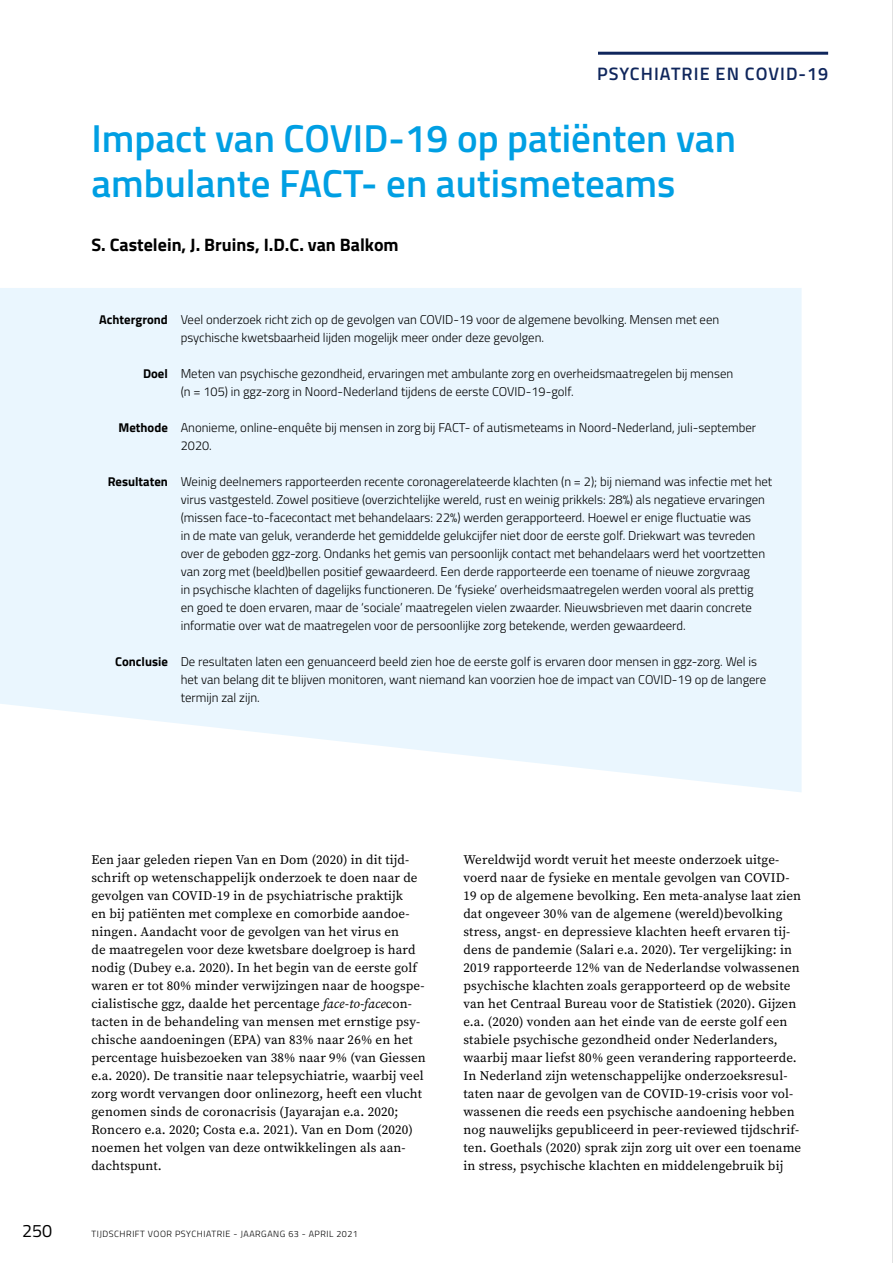
<style>
.page{position:relative;width:893px;height:1263px;background:#fff}
.page>*{position:absolute;margin:0;border:0;box-sizing:border-box;transform-origin:0 0}
.t1{font:600 39px/45px "Titillium Web";color:#009fe3}
.t2{font:700 18px "Titillium Web";color:#000}
.t3{font:600 18px "Titillium Web";letter-spacing:.06em;color:#0f265c}
.t4{font:18px "Titillium Web";color:#000}
.t5{font:13.2px/18px "Source Serif Variable";letter-spacing:.01em;color:#000}
.t6{font:300 12.75px/18px "Titillium Web";color:#000}
.t7{font:300 9px "Titillium Web";letter-spacing:.06em;color:#000}
.s1{font-weight:700}
.s2{font-style:italic}
</style>
<div class="page">
<svg style="left:0;top:288px;width:801px;height:504px;background:#ebf6fe"></svg>
<hr style="left:598px;top:52px;width:230px;height:3px;background:#0f265c">
<hr style="left:892px;top:0;width:1px;height:1263px;background:#dadada">
<h2 class="t3" style="left:597px;top:60px;width:233px">PSYCHIATRIE EN COVID-19</h2>
<h1 class="t1" style="left:91px;top:114px;width:646px">Impact van COVID-19 op patiënten van ambulante FACT- en autismeteams</h1>
<h2 class="t2" style="left:91px;top:231px;width:309px">S. Castelein, J. Bruins, I.D.C. van Balkom</h2>
<p class="t6" style="left:181px;top:310px;width:540px;text-indent:-81px"><span class="s1">Achtergrond</span> Veel onderzoek richt zich op de gevolgen van COVID-19 voor de algemene bevolking. Mensen met een psychische kwetsbaarheid lijden mogelijk meer onder deze gevolgen.</p>
<p class="t6" style="left:181px;top:364px;width:554px;text-indent:-38px"><span class="s1">Doel</span> Meten van psychische gezondheid, ervaringen met ambulante zorg en overheidsmaatregelen bij mensen (n = 105) in ggz-zorg in Noord-Nederland tijdens de eerste COVID-19-golf.</p>
<p class="t6" style="left:181px;top:418px;width:577px;text-indent:-62px"><span class="s1">Methode</span> Anonieme, online-enquête bij mensen in zorg bij FACT- of autismeteams in Noord-Nederland, juli-september<br>2020.</p>
<p class="t6" style="left:181px;top:472px;width:593px;text-indent:-73px"><span class="s1">Resultaten</span> Weinig deelnemers rapporteerden recente coronagerelateerde klachten (n = 2); bij niemand was infectie met het virus vastgesteld. Zowel positieve (overzichtelijke wereld, rust en weinig prikkels: 28%) als negatieve ervaringen (missen face-to-facecontact met behandelaars: 22%) werden gerapporteerd. Hoewel er enige fluctuatie was<br>in de mate van geluk, veranderde het gemiddelde gelukcijfer niet door de eerste golf. Driekwart was tevreden over de geboden ggz-zorg. Ondanks het gemis van persoonlijk contact met behandelaars werd het voortzetten van zorg met (beeld)bellen positief gewaardeerd. Een derde rapporteerde een toename of nieuwe zorgvraag<br>in psychische klachten of dagelijks functioneren. De ‘fysieke’ overheidsmaatregelen werden vooral als prettig<br>en goed te doen ervaren, maar de ‘sociale’ maatregelen vielen zwaarder. Nieuwsbrieven met daarin concrete informatie over wat de maatregelen voor de persoonlijke zorg betekende, werden gewaardeerd.</p>
<p class="t6" style="left:181px;top:652px;width:587px;text-indent:-65px"><span class="s1">Conclusie</span> De resultaten laten een genuanceerd beeld zien hoe de eerste golf is ervaren door mensen in ggz-zorg. Wel is het van belang dit te blijven monitoren, want niemand kan voorzien hoe de impact van COVID-19 op de langere termijn zal zijn.</p>
<p class="t5" style="left:91px;top:851px;width:336px">Een jaar geleden riepen Van en Dom (2020) in dit tijd&shy;schrift op wetenschappelijk onderzoek te doen naar de gevolgen van COVID-19 in de psychiatrische praktijk<br>en bij patiënten met complexe en comorbide aandoe&shy;ningen. Aandacht voor de gevolgen van het virus en<br>de maatregelen voor deze kwetsbare doelgroep is hard nodig (Dubey e.a. 2020). In het begin van de eerste golf waren er tot 80% minder verwijzingen naar de hoogspe&shy;cialistische ggz, daalde het percentage <span class="s2">face-to-face</span>con&shy;tacten in de behandeling van mensen met ernstige psy&shy;chische aandoeningen (EPA) van 83% naar 26% en het percentage huisbezoeken van 38% naar 9% (van Giessen e.a. 2020). De transitie naar telepsychiatrie, waarbij veel zorg wordt vervangen door onlinezorg, heeft een vlucht genomen sinds de coronacrisis (Jayarajan e.a. 2020; Roncero e.a. 2020; Costa e.a. 2021). Van en Dom (2020) noemen het volgen van deze ontwikkelingen als aan&shy;dachtspunt.</p>
<p class="t5" style="left:463px;top:851px;width:339px">Wereldwijd wordt veruit het meeste onderzoek uitge&shy;voerd naar de fysieke en mentale gevolgen van COVID-19 op de algemene bevolking. Een meta-analyse laat zien dat ongeveer 30% van de algemene (wereld)bevolking stress, angst- en depressieve klachten heeft ervaren tij&shy;dens de pandemie (Salari e.a. 2020). Ter vergelijking: in 2019 rapporteerde 12% van de Nederlandse volwassenen psychische klachten zoals gerapporteerd op de website van het Centraal Bureau voor de Statistiek (2020). Gijzen e.a. (2020) vonden aan het einde van de eerste golf een stabiele psychische gezondheid onder Nederlanders, waarbij maar liefst 80% geen verandering rapporteerde.<br>In Nederland zijn wetenschappelijke onderzoeksresul&shy;taten naar de gevolgen van de COVID-19-crisis voor vol&shy;wassenen die reeds een psychische aandoening hebben nog nauwelijks gepubliceerd in peer-reviewed tijdschrif&shy;ten. Goethals (2020) sprak zijn zorg uit over een toename in stress, psychische klachten en middelengebruik bij</p>
<h2 class="t4" style="left:22px;top:1218px;width:32px">250</h2>
<p class="t7" style="left:91px;top:1228px;width:268px">TIJDSCHRIFT VOOR PSYCHIATRIE - JAARGANG 63 - APRIL 2021</p>
</div>
